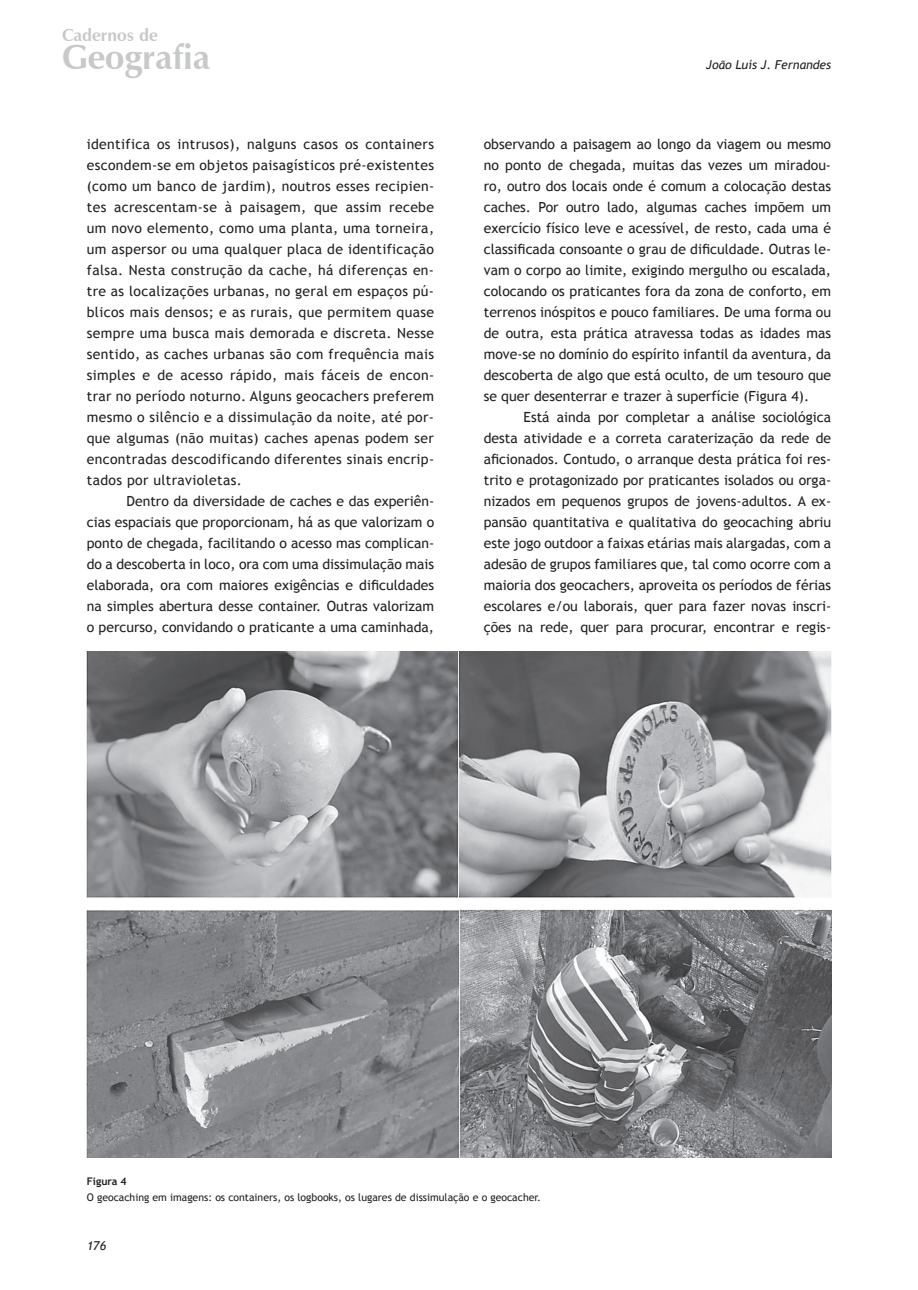
<style>
.page{position:relative;width:918px;height:1290px;background:#fff}
.page>*{position:absolute;margin:0;border:0;box-sizing:border-box;transform-origin:0 0}
.t1{font:700 34.48px "Zapf Humanist 601 BT";color:#c7c8ca}
.t2{font:700 17.32px "Zapf Humanist 601 BT";color:#c7c8ca}
.t3{font:14px/21px "Trebuchet MS";color:#231f20;text-align:justify}
.t4{font:italic 12.25px "Trebuchet MS";color:#231f20}
.t5{font:10.5px "Trebuchet MS";color:#231f20}
.t6{font:700 10.5px "Trebuchet MS";color:#231f20}
</style>
<div class="page">
<img style="left:87px;top:652px;width:744px;height:505px">
<p class="t2" style="left:62px;top:24px;width:97px">Cadernos de</p>
<h1 class="t1" style="left:62px;top:36px;width:150px">Geografia</h1>
<p class="t3" style="left:87px;top:134px;width:349px">identifica os intrusos), nalguns casos os containers escondem-se em objetos paisagísticos pré-existentes (como um banco de jardim), noutros esses recipien‑ tes acrescentam-se à paisagem, que assim recebe um novo elemento, como uma planta, uma torneira, um aspersor ou uma qualquer placa de identificação falsa. Nesta construção da cache, há diferenças en‑ tre as localizações urbanas, no geral em espaços pú‑ blicos mais densos; e as rurais, que permitem quase sempre uma busca mais demorada e discreta. Nesse sentido, as caches urbanas são com frequência mais simples e de acesso rápido, mais fáceis de encon‑ trar no período noturno. Alguns geocachers preferem mesmo o silêncio e a dissimulação da noite, até por‑ que algumas (não muitas) caches apenas podem ser encontradas descodificando diferentes sinais encrip‑ tados por ultravioletas.</p>
<p class="t3" style="left:87px;top:491px;width:349px;text-indent:40px">Dentro da diversidade de caches e das experiên‑ cias espaciais que proporcionam, há as que valorizam o ponto de chegada, facilitando o acesso mas complican‑ do a descoberta in loco, ora com uma dissimulação mais elaborada, ora com maiores exigências e dificuldades na simples abertura desse container. Outras valorizam o percurso, convidando o praticante a uma caminhada,</p>
<p class="t4" style="left:706px;top:57px;width:126px">João Luís J. Fernandes</p>
<p class="t3" style="left:484px;top:134px;width:349px">observando a paisagem ao longo da viagem ou mesmo no ponto de chegada, muitas das vezes um miradou‑ ro, outro dos locais onde é comum a colocação destas caches. Por outro lado, algumas caches impõem um exercício físico leve e acessível, de resto, cada uma é classificada consoante o grau de dificuldade. Outras le‑ vam o corpo ao limite, exigindo mergulho ou escalada, colocando os praticantes fora da zona de conforto, em terrenos inóspitos e pouco familiares. De uma forma ou de outra, esta prática atravessa todas as idades mas move-se no domínio do espírito infantil da aventura, da descoberta de algo que está oculto, de um tesouro que se quer desenterrar e trazer à superfície (Figura 4).</p>
<p class="t3" style="left:484px;top:407px;width:349px;text-indent:40px">Está ainda por completar a análise sociológica desta atividade e a correta caraterização da rede de aficionados. Contudo, o arranque desta prática foi res‑ trito e protagonizado por praticantes isolados ou orga‑ nizados em pequenos grupos de jovens-adultos. A ex‑ pansão quantitativa e qualitativa do geocaching abriu este jogo outdoor a faixas etárias mais alargadas, com a adesão de grupos familiares que, tal como ocorre com a maioria dos geocachers, aproveita os períodos de férias escolares e/ou laborais, quer para fazer novas inscri‑ ções na rede, quer para procurar, encontrar e regis‑</p>
<p class="t6" style="left:87px;top:1174px;width:41px">Figura 4</p>
<p class="t5" style="left:87px;top:1191px;width:456px">O geocaching em imagens: os containers, os logbooks, os lugares de dissimulação e o geocacher.</p>
<p class="t4" style="left:87px;top:1238px;width:21px">176</p>
</div>
